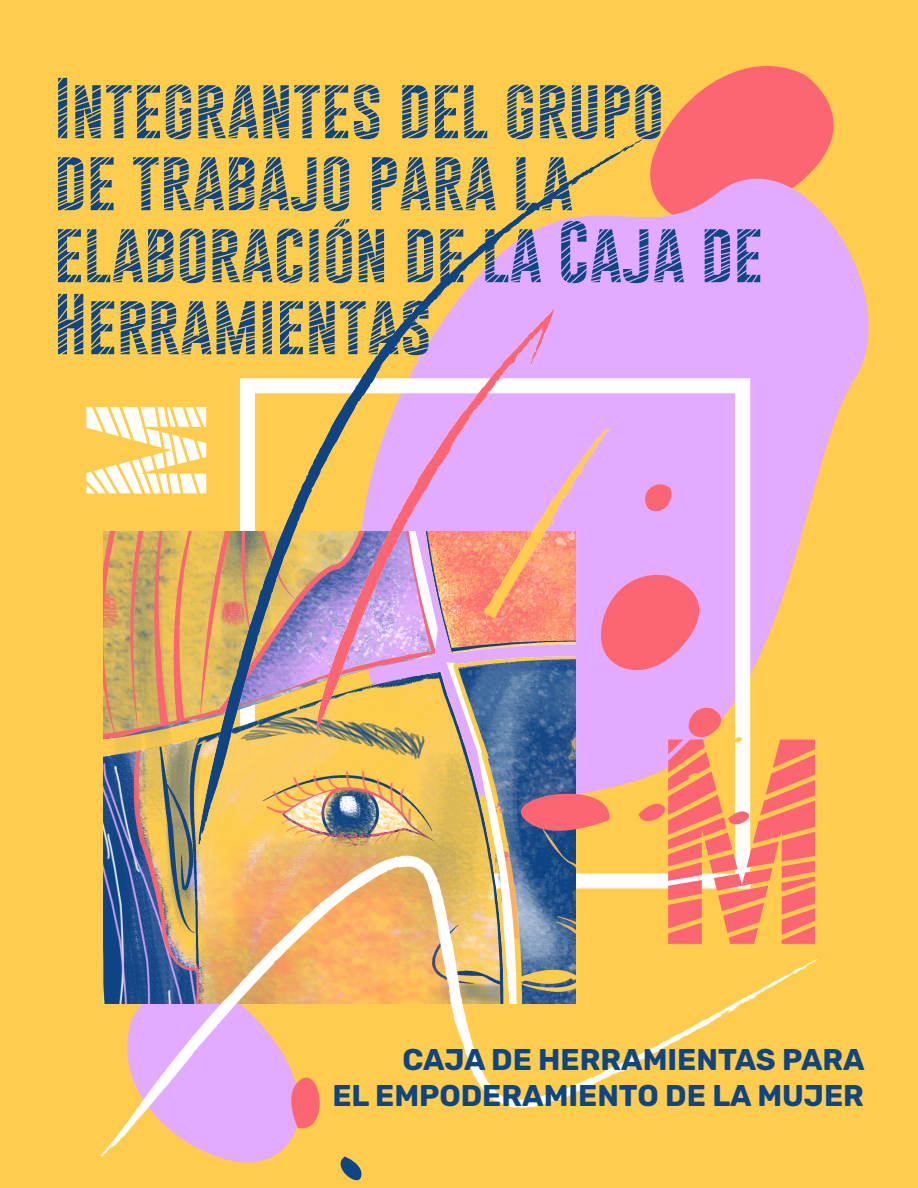
<style>
.page{position:relative;width:918px;height:1188px;background:#ffcc4d}
.page>*{position:absolute;margin:0;border:0;box-sizing:border-box;transform-origin:0 0}
.t1{font:243px "Gobold CUTS";color:#fc6673}
.t2{font:142.5px "Gobold CUTS";color:#fff}
.t3{font:63px/72px "Gobold CUTS";color:#0d4585}
.t4{font:700 30px/36px "Rubik";color:#0d4585;text-align:right}
</style>
<div class="page">
<svg style="left:668px;top:66px;width:166px;height:60px;fill:#fc6673"></svg>
<svg style="left:662px;top:126px;width:207px;height:350px"></svg>
<img style="left:100px;top:137px;width:718px;height:1021px">
<svg style="left:330px;top:1157px;width:34px;height:24px"></svg>
<svg style="left:689px;top:771px;width:13px;height:12px"></svg>
<svg style="left:639px;top:798px;width:35px;height:33px"></svg>
<svg style="left:281px;top:1066px;width:50px;height:67px"></svg>
<svg style="left:728px;top:807px;width:27px;height:25px"></svg>
<svg style="left:499px;top:777px;width:114px;height:68px"></svg>
<svg style="left:597px;top:568px;width:126px;height:119px;background:#ee8abd"></svg>
<svg style="left:643px;top:482px;width:32px;height:32px"></svg>
<svg style="left:688px;top:704px;width:56px;height:41px"></svg>
<p class="t3" style="left:54px;top:72px;width:710px">Integrantes del grupo<br>de trabajo para la elaboración de la Caja de<br>Herramientas</p>
<p class="t2" style="left:47px;top:502px;width:106px;rotate:-90deg">m</p>
<p class="t1" style="left:653px;top:672px;width:179px">m</p>
<p class="t4" style="left:332px;top:1042px;width:534px">CAJA DE HERRAMIENTAS PARA<br>EL EMPODERAMIENTO DE LA MUJER</p>
</div>
